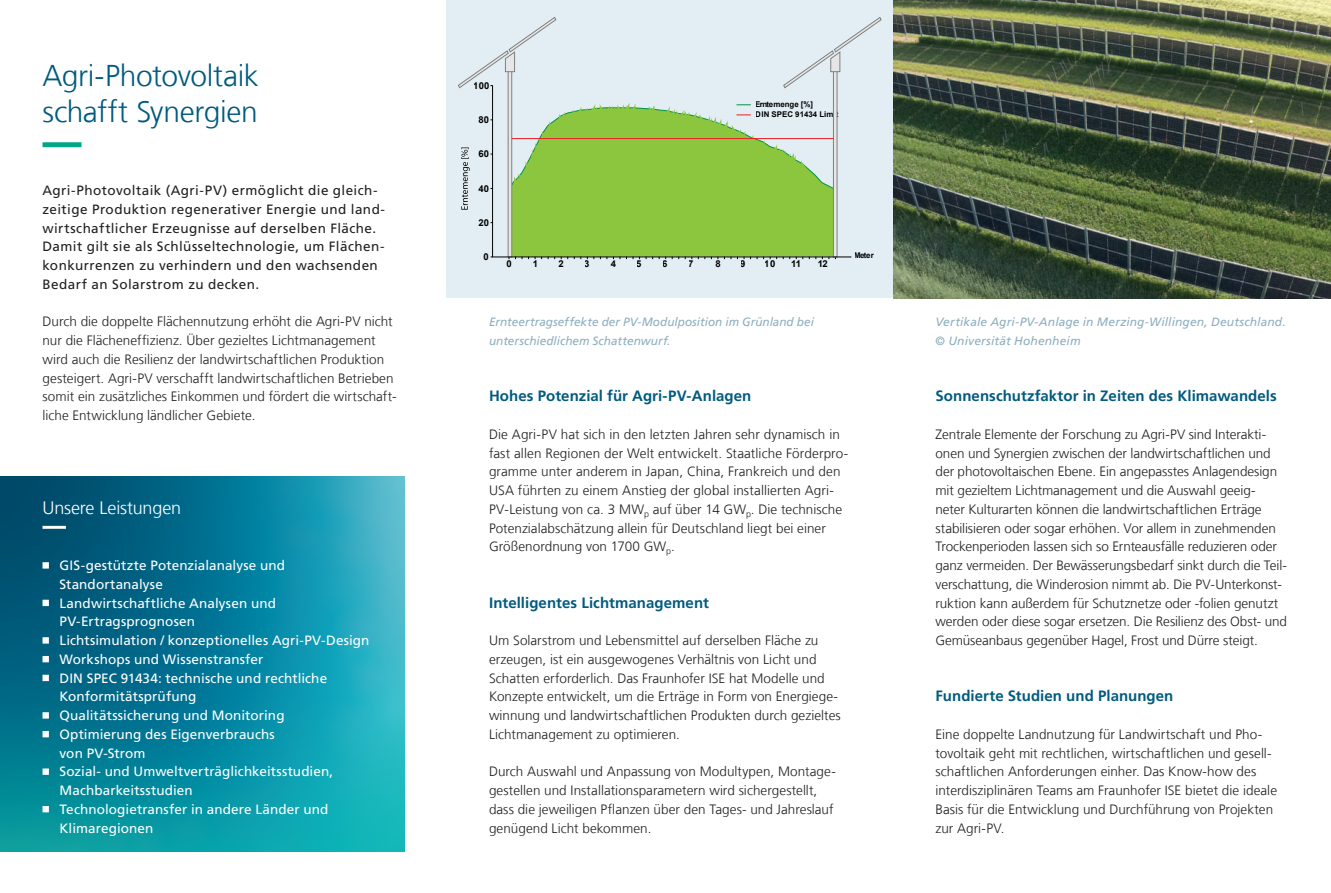
<style>
.page{position:relative;width:1331px;height:893px;background:#fff}
.page>*{position:absolute;margin:0;border:0;box-sizing:border-box;transform-origin:0 0}
.t1{font:300 30px/36px "Frutiger LT Com";letter-spacing:-.015em;color:#005b7f}
.t2{font:300 18px "Frutiger LT Com";letter-spacing:-.01em;color:#fff}
.t3{font:700 15px "Frutiger LT Com";letter-spacing:.005em;color:#005b7f}
.t4{font:300 13.5px/18.8px "Frutiger LT Com";color:#231f20}
.t5{font:13.5px/18.8px "Frutiger LT Com";letter-spacing:.005em;color:#fff}
.t6{font:13.5px/18.8px "Frutiger LT Com";letter-spacing:.03em;color:#231f20}
.t7{font:italic 12px/18.8px "Frutiger LT Com";letter-spacing:.005em;color:#8caebf}
.t8{font:700 9.45px "Arial";color:#000}
.t9{font:700 7.95px "Arial";color:#000}
</style>
<div class="page">
<img style="left:893px;top:0;width:438px;height:298px">
<svg style="left:0;top:476px;width:405px;height:376px;background:#0c859d"></svg>
<div style="left:446px;top:0;width:447px;height:298px;background:#e2eef4"></div>
<svg style="left:496px;top:107px;width:337px;height:150px;background:#96ca57"></svg>
<hr style="left:492px;top:85px;width:1px;height:172px;background:#000">
<svg style="left:461px;top:148px;width:9px;height:62px"></svg>
<svg style="left:772px;top:142px;width:35px;height:26px"></svg>
<svg style="left:665px;top:104px;width:100px;height:44px"></svg>
<svg style="left:648px;top:105px;width:7px;height:9px"></svg>
<svg style="left:573px;top:103px;width:63px;height:16px"></svg>
<svg style="left:559px;top:110px;width:6px;height:12px"></svg>
<svg style="left:512px;top:119px;width:40px;height:70px"></svg>
<div style="left:833px;top:70px;width:4px;height:187px;border:1px solid #808080"></div>
<svg style="left:783px;top:17px;width:98px;height:71px"></svg>
<div style="left:508px;top:70px;width:4px;height:187px;border:1px solid #808080"></div>
<svg style="left:458px;top:17px;width:98px;height:71px"></svg>
<hr style="left:512px;top:138px;width:321px;height:1px;background:#ed1c24">
<hr style="left:491px;top:257px;width:360px;height:1px;background:#000">
<svg style="left:43px;top:142px;width:39px;height:5px"></svg>
<svg style="left:43px;top:526px;width:331px;height:3px"></svg>
<svg style="left:43px;top:562px;width:331px;height:7px;background:#0d7a98"></svg>
<svg style="left:43px;top:600px;width:331px;height:6px;background:#0c7c9a"></svg>
<svg style="left:43px;top:637px;width:331px;height:7px;background:#0b7e9c"></svg>
<svg style="left:43px;top:656px;width:331px;height:6px;background:#0a809e"></svg>
<svg style="left:43px;top:675px;width:331px;height:6px;background:#0a819f"></svg>
<svg style="left:43px;top:712px;width:331px;height:7px;background:#0a87a2"></svg>
<svg style="left:43px;top:731px;width:331px;height:6px;background:#0b8ba4"></svg>
<svg style="left:43px;top:768px;width:331px;height:7px;background:#0a94a7"></svg>
<svg style="left:43px;top:806px;width:331px;height:6px;background:#0c9eaa"></svg>
<h1 class="t1" style="left:43px;top:60px;width:218px">Agri-Photovoltaik schafft Synergien</h1>
<p class="t8" style="left:474px;top:80px;width:17px">100</p>
<p class="t8" style="left:478px;top:114px;width:12px">80</p>
<p class="t8" style="left:478px;top:149px;width:12px">60</p>
<p class="t9" style="left:756px;top:102px;width:59px">Erntemenge [%]</p>
<p class="t9" style="left:756px;top:110px;width:84px">DIN SPEC 91434 Limit</p>
<p class="t8" style="left:478px;top:183px;width:12px">40</p>
<p class="t6" style="left:43px;top:182px;width:344px">Agri-Photovoltaik (Agri-PV) ermöglicht die gleich&shy;zeitige Produktion regenerativer Energie und land&shy;wirtschaftlicher Erzeugnisse auf derselben Fläche.<br>Damit gilt sie als Schlüsseltechnologie, um Flächen&shy;konkurrenzen zu verhindern und den wachsenden Bedarf an Solarstrom zu decken.</p>
<p class="t4" style="left:43px;top:313px;width:354px">Durch die doppelte Flächennutzung erhöht die Agri-PV nicht nur die Flächeneffizienz. Über gezieltes Lichtmanagement wird auch die Resilienz der landwirtschaftlichen Produktion gesteigert. Agri-PV verschafft landwirtschaftlichen Betrieben somit ein zusätzliches Einkommen und fördert die wirtschaft&shy;liche Entwicklung ländlicher Gebiete.</p>
<p class="t7" style="left:935px;top:314px;width:352px">Vertikale Agri-PV-Anlage in Merzing-Willingen, Deutschland. © Universität Hohenheim</p>
<p class="t8" style="left:478px;top:217px;width:12px">20</p>
<p class="t9" style="left:855px;top:251px;width:20px">Meter</p>
<p class="t8" style="left:484px;top:251px;width:7px">0</p>
<p class="t8" style="left:506px;top:259px;width:7px">0</p>
<p class="t8" style="left:533px;top:259px;width:7px">1</p>
<p class="t8" style="left:559px;top:259px;width:7px">2</p>
<p class="t8" style="left:585px;top:259px;width:7px">3</p>
<p class="t8" style="left:611px;top:259px;width:7px">4</p>
<p class="t8" style="left:637px;top:259px;width:7px">5</p>
<p class="t8" style="left:663px;top:259px;width:7px">6</p>
<p class="t8" style="left:689px;top:259px;width:7px">7</p>
<p class="t8" style="left:715px;top:259px;width:7px">8</p>
<p class="t8" style="left:741px;top:259px;width:7px">9</p>
<p class="t8" style="left:765px;top:259px;width:12px">10</p>
<p class="t8" style="left:791px;top:259px;width:12px">11</p>
<p class="t8" style="left:817px;top:259px;width:12px">12</p>
<p class="t7" style="left:489px;top:314px;width:326px">Ernteertragseffekte der PV-Modulposition im Grünland bei unterschiedlichem Schattenwurf.</p>
<p class="t3" style="left:489px;top:390px;width:264px">Hohes Potenzial für Agri-PV-Anlagen</p>
<p class="t4" style="left:489px;top:425px;width:361px">Die Agri-PV hat sich in den letzten Jahren sehr dynamisch in fast allen Regionen der Welt entwickelt. Staatliche Förderpro&shy;gramme unter anderem in Japan, China, Frankreich und den USA führten zu einem Anstieg der global installierten Agri-PV-Leistung von ca. 3 MW<sub>p</sub> auf über 14 GW<sub>p</sub>. Die technische Potenzialabschätzung allein für Deutschland liegt bei einer Größenordnung von 1700 GW<sub>p</sub>.</p>
<p class="t3" style="left:935px;top:390px;width:343px">Sonnenschutzfaktor in Zeiten des Klimawandels</p>
<p class="t4" style="left:935px;top:425px;width:353px">Zentrale Elemente der Forschung zu Agri-PV sind Interakti&shy;onen und Synergien zwischen der landwirtschaftlichen und der photovoltaischen Ebene. Ein angepasstes Anlagendesign mit gezieltem Lichtmanagement und die Auswahl geeig&shy;neter Kulturarten können die landwirtschaftlichen Erträge stabilisieren oder sogar erhöhen. Vor allem in zunehmenden Trockenperioden lassen sich so Ernteausfälle reduzieren oder ganz vermeiden. Der Bewässerungsbedarf sinkt durch die Teil&shy;verschattung, die Winderosion nimmt ab. Die PV-Unterkonst&shy;ruktion kann außerdem für Schutznetze oder -folien genutzt werden oder diese sogar ersetzen. Die Resilienz des Obst- und Gemüseanbaus gegenüber Hagel, Frost und Dürre steigt.</p>
<h2 class="t2" style="left:43px;top:497px;width:140px">Unsere Leistungen</h2>
<p class="t5" style="left:60px;top:557px;width:311px">GIS-gestützte Potenzialanalyse und<br>Standortanalyse<br>Landwirtschaftliche Analysen und<br>PV-Ertragsprognosen<br>Lichtsimulation / konzeptionelles Agri-PV-Design<br>Workshops und Wissenstransfer<br>DIN SPEC 91434: technische und rechtliche<br>Konformitätsprüfung<br>Qualitätssicherung und Monitoring<br>Optimierung des Eigenverbrauchs<br>von PV-Strom<br>Sozial- und Umweltverträglichkeitsstudien,<br>Machbarkeitsstudien<br>Technologietransfer in andere Länder und<br>Klimaregionen</p>
<p class="t3" style="left:489px;top:596px;width:221px">Intelligentes Lichtmanagement</p>
<p class="t4" style="left:489px;top:631px;width:353px">Um Solarstrom und Lebensmittel auf derselben Fläche zu erzeugen, ist ein ausgewogenes Verhältnis von Licht und Schatten erforderlich. Das Fraunhofer ISE hat Modelle und Konzepte entwickelt, um die Erträge in Form von Energiege&shy;winnung und landwirtschaftlichen Produkten durch gezieltes Lichtmanagement zu optimieren.</p>
<p class="t4" style="left:489px;top:762px;width:348px">Durch Auswahl und Anpassung von Modultypen, Montage&shy;gestellen und Installationsparametern wird sichergestellt, dass die jeweiligen Pflanzen über den Tages- und Jahreslauf genügend Licht bekommen.</p>
<p class="t3" style="left:935px;top:690px;width:239px">Fundierte Studien und Planungen</p>
<p class="t4" style="left:935px;top:725px;width:343px">Eine doppelte Landnutzung für Landwirtschaft und Pho&shy;tovoltaik geht mit rechtlichen, wirtschaftlichen und gesell&shy;schaftlichen Anforderungen einher. Das Know-how des interdisziplinären Teams am Fraunhofer ISE bietet die ideale Basis für die Entwicklung und Durchführung von Projekten zur Agri-PV.</p>
</div>
